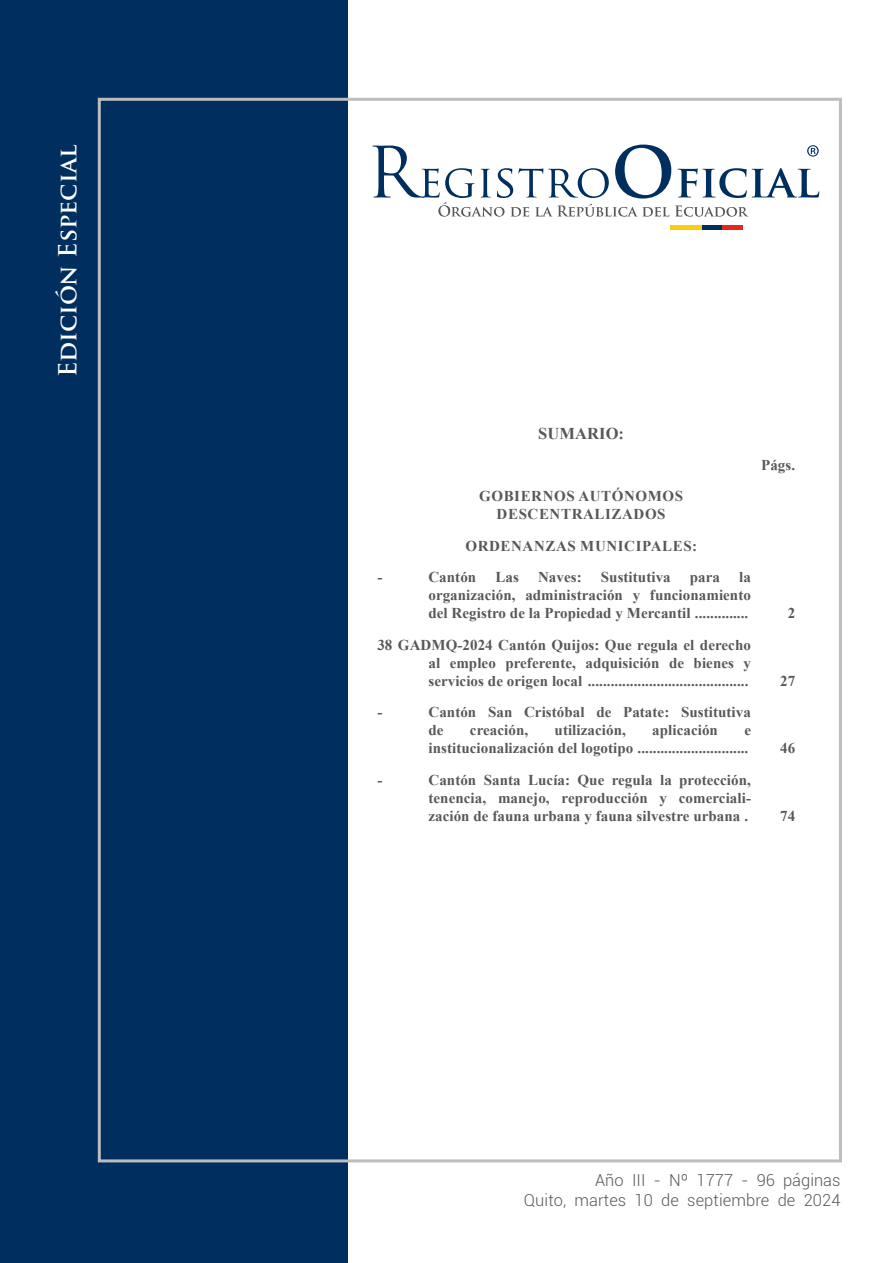
<style>
.page{position:relative;width:893px;height:1263px;background:#fff}
.page>*{position:absolute;margin:0;border:0;box-sizing:border-box;transform-origin:0 0}
.t1{font:700 24.3px "Trajan Pro";color:#fff}
.t2{font:300 16.5px/20.2px "Roboto";letter-spacing:.005em;color:#57585a;text-align:right}
.t3{font:700 16.5px "Times New Roman";letter-spacing:.005em;color:#57585a}
.t4{font:700 15px/18px "Times New Roman";letter-spacing:.005em;color:#57585a;text-align:justify}
.t5{font:700 15px/18px "Times New Roman";letter-spacing:.04em;color:#57585a;text-align:center}
</style>
<div class="page">
<div style="left:0;top:0;width:348px;height:1263px;background:#002e5e"></div>
<div style="left:670px;top:225px;width:32px;height:5px;background:#fccd0a"></div>
<div style="left:702px;top:225px;width:21px;height:5px;background:#002e5e"></div>
<div style="left:723px;top:225px;width:20px;height:5px;background:#e42625"></div>
<svg style="left:372px;top:145px;width:447px;height:72px"></svg>
<h1 class="t1" style="left:53px;top:377px;width:234px;rotate:-90deg">Edición Especial</h1>
<p class="t3" style="left:538px;top:421px;width:87px">SUMARIO:</p>
<p class="t5" style="left:479px;top:487px;width:206px">GOBIERNOS AUTÓNOMOS<br>DESCENTRALIZADOS</p>
<p class="t5" style="left:465px;top:536px;width:233px">ORDENANZAS MUNICIPALES:</p>
<p class="t4" style="left:377px;top:568px;width:6px">-</p>
<p class="t4" style="left:428px;top:568px;width:49px">Cantón</p>
<p class="t4" style="left:495px;top:568px;width:25px">Las</p>
<p class="t4" style="left:538px;top:568px;width:45px">Naves:</p>
<p class="t4" style="left:601px;top:568px;width:71px">Sustitutiva</p>
<p class="t4" style="left:690px;top:568px;width:32px">para</p>
<p class="t4" style="left:428px;top:568px;width:324px;text-indent:311px">la organización, administración y funcionamiento del Registro de la Propiedad y Mercantil ..............</p>
<p class="t4" style="left:428px;top:635px;width:324px;text-indent:-51px">38 GADMQ-2024 Cantón Quijos: Que regula el derecho al empleo preferente, adquisición de bienes y servicios de origen local ..........................................</p>
<p class="t4" style="left:377px;top:703px;width:6px">-</p>
<p class="t4" style="left:428px;top:703px;width:324px">Cantón San Cristóbal de Patate: Sustitutiva de</p>
<p class="t4" style="left:470px;top:721px;width:60px">creación,</p>
<p class="t4" style="left:555px;top:721px;width:73px">utilización,</p>
<p class="t4" style="left:652px;top:721px;width:67px">aplicación</p>
<p class="t4" style="left:428px;top:721px;width:324px;text-align:right">e<br>institucionalización del logotipo .............................</p>
<p class="t4" style="left:377px;top:770px;width:6px">-</p>
<p class="t4" style="left:428px;top:770px;width:324px">Cantón Santa Lucía: Que regula la protección, tenencia, manejo, reproducción y comerciali&shy;zación de fauna urbana y fauna silvestre urbana .</p>
<p class="t4" style="left:761px;top:455px;width:36px">Págs.</p>
<p class="t4" style="left:788px;top:604px;width:9px">2</p>
<p class="t4" style="left:780px;top:671px;width:17px">27</p>
<p class="t4" style="left:780px;top:739px;width:17px">46</p>
<p class="t4" style="left:780px;top:806px;width:17px">74</p>
<p class="t2" style="left:524px;top:1169px;width:318px">Año III - Nº 1777 - 96 páginas<br>Quito, martes 10 de septiembre de 2024</p>
</div>
